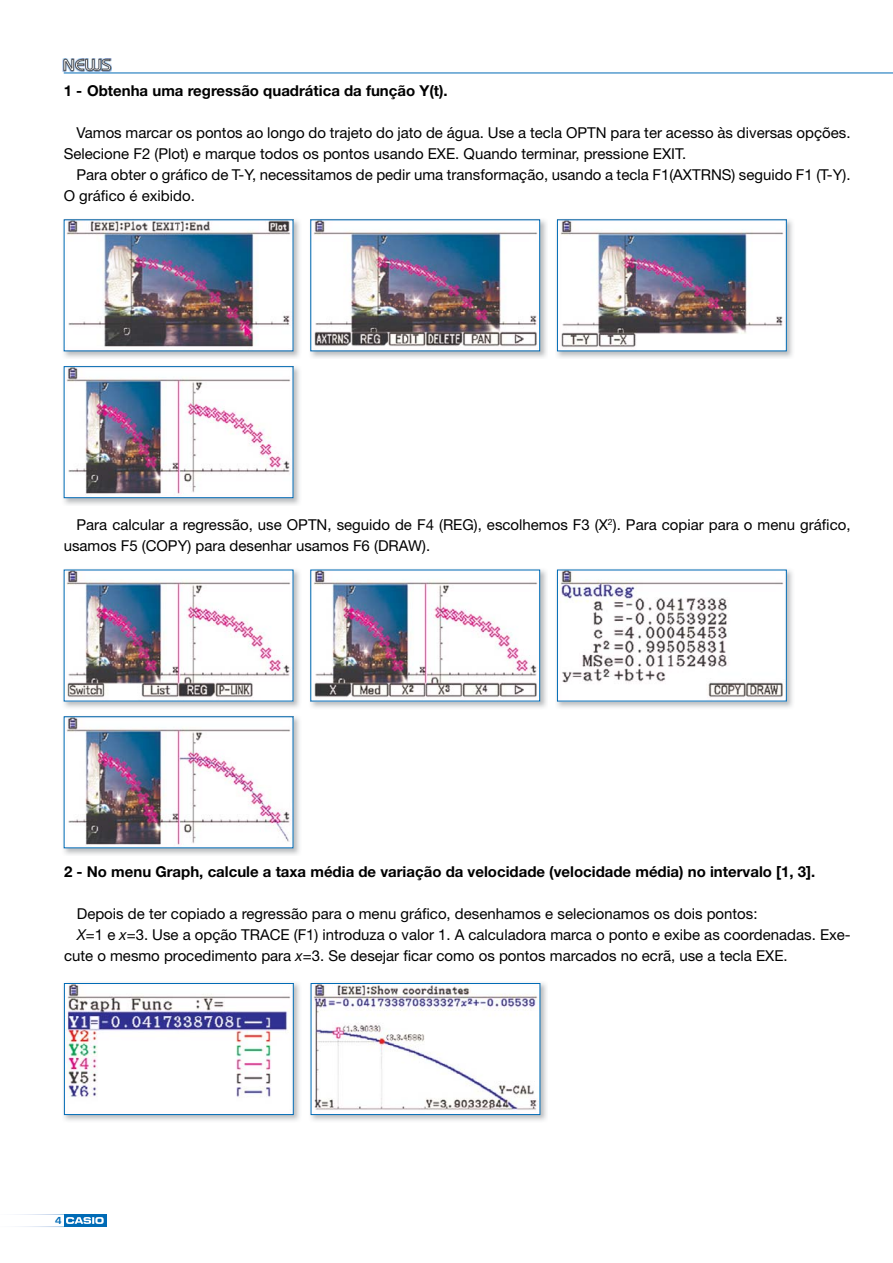
<style>
.page{position:relative;width:893px;height:1263px;background:#fff}
.page>*{position:absolute;margin:0;border:0;box-sizing:border-box;transform-origin:0 0}
.t1{font:15px/21px "Helvetica Neue LT Std";color:#000}
.t2{font:700 15px "Helvetica Neue LT Std";color:#000}
.t3{font:700 10.5px "Eurostile";color:#006bb6}
.s1{font-style:italic}
</style>
<div class="page">
<div style="left:64px;top:1214px;width:42px;height:13px;background:#006bb6"></div>
<svg style="left:17px;top:1214px;width:87px;height:13px"></svg>
<hr style="left:64px;top:73px;width:829px;height:1px;background:#006bb6">
<img style="left:63px;top:58px;width:49px;height:14px">
<svg style="left:64px;top:59px;width:47px;height:12px"></svg>
<img style="left:63px;top:219px;width:237px;height:139px">
<img style="left:66px;top:221px;width:225px;height:128px">
<img style="left:310px;top:219px;width:237px;height:139px">
<img style="left:312px;top:221px;width:226px;height:128px">
<img style="left:556px;top:220px;width:237px;height:138px">
<img style="left:559px;top:221px;width:226px;height:128px">
<div style="left:557px;top:219px;width:230px;height:132px;border:1px solid #006bb6"></div>
<img style="left:63px;top:366px;width:237px;height:139px">
<img style="left:66px;top:368px;width:225px;height:128px">
<div style="left:64px;top:366px;width:229px;height:132px;border:1px solid #006bb6"></div>
<img style="left:63px;top:569px;width:237px;height:139px">
<img style="left:66px;top:572px;width:225px;height:127px">
<img style="left:310px;top:569px;width:237px;height:139px">
<img style="left:312px;top:572px;width:226px;height:127px">
<img style="left:556px;top:569px;width:237px;height:139px">
<img style="left:559px;top:572px;width:226px;height:127px">
<div style="left:557px;top:570px;width:230px;height:131px;border:1px solid #006bb6"></div>
<img style="left:63px;top:716px;width:237px;height:139px">
<img style="left:66px;top:718px;width:225px;height:128px">
<div style="left:64px;top:716px;width:229px;height:132px;border:1px solid #006bb6"></div>
<img style="left:63px;top:983px;width:237px;height:138px">
<img style="left:66px;top:985px;width:226px;height:128px">
<div style="left:64px;top:983px;width:230px;height:132px;border:1px solid #006bb6"></div>
<img style="left:310px;top:983px;width:237px;height:138px">
<img style="left:313px;top:985px;width:225px;height:128px">
<div style="left:311px;top:983px;width:229px;height:132px;border:1px solid #006bb6"></div>
<p class="t2" style="left:64px;top:85px;width:385px">1 - Obtenha uma regressão quadrática da função Y(t).</p>
<p class="t1" style="left:64px;top:124px;width:788px;text-indent:13px">Vamos marcar os pontos ao longo do trajeto do jato de água. Use a tecla OPTN para ter acesso às diversas opções.<br>Selecione F2 (Plot) e marque todos os pontos usando EXE. Quando terminar, pressione EXIT.</p>
<p class="t1" style="left:64px;top:166px;width:788px;text-indent:13px">Para obter o gráfico de T-Y, necessitamos de pedir uma transformação, usando a tecla F1(AXTRNS) seguido F1 (T-Y).<br>O gráfico é exibido.</p>
<p class="t1" style="left:64px;top:516px;width:788px;text-indent:13px">Para calcular a regressão, use OPTN, seguido de F4 (REG), escolhemos F3 (X<sup>2</sup>). Para copiar para o menu gráfico, usamos F5 (COPY) para desenhar usamos F6 (DRAW).</p>
<p class="t2" style="left:64px;top:866px;width:753px">2 - No menu Graph, calcule a taxa média de variação da velocidade (velocidade média) no intervalo [1, 3].</p>
<p class="t1" style="left:77px;top:905px;width:682px">Depois de ter copiado a regressão para o menu gráfico, desenhamos e selecionamos os dois pontos:</p>
<p class="t1" style="left:77px;top:926px;width:775px"><span class="s1">X</span>=1 e <span class="s1">x</span>=3. Use a opção TRACE (F1) introduza o valor 1. A calculadora marca o ponto e exibe as coordenadas. Exe-</p>
<p class="t1" style="left:64px;top:947px;width:725px">cute o mesmo procedimento para <span class="s1">x</span>=3. Se desejar ficar como os pontos marcados no ecrã, use a tecla EXE.</p>
<p class="t3" style="left:55px;top:1216px;width:8px">4</p>
</div>
